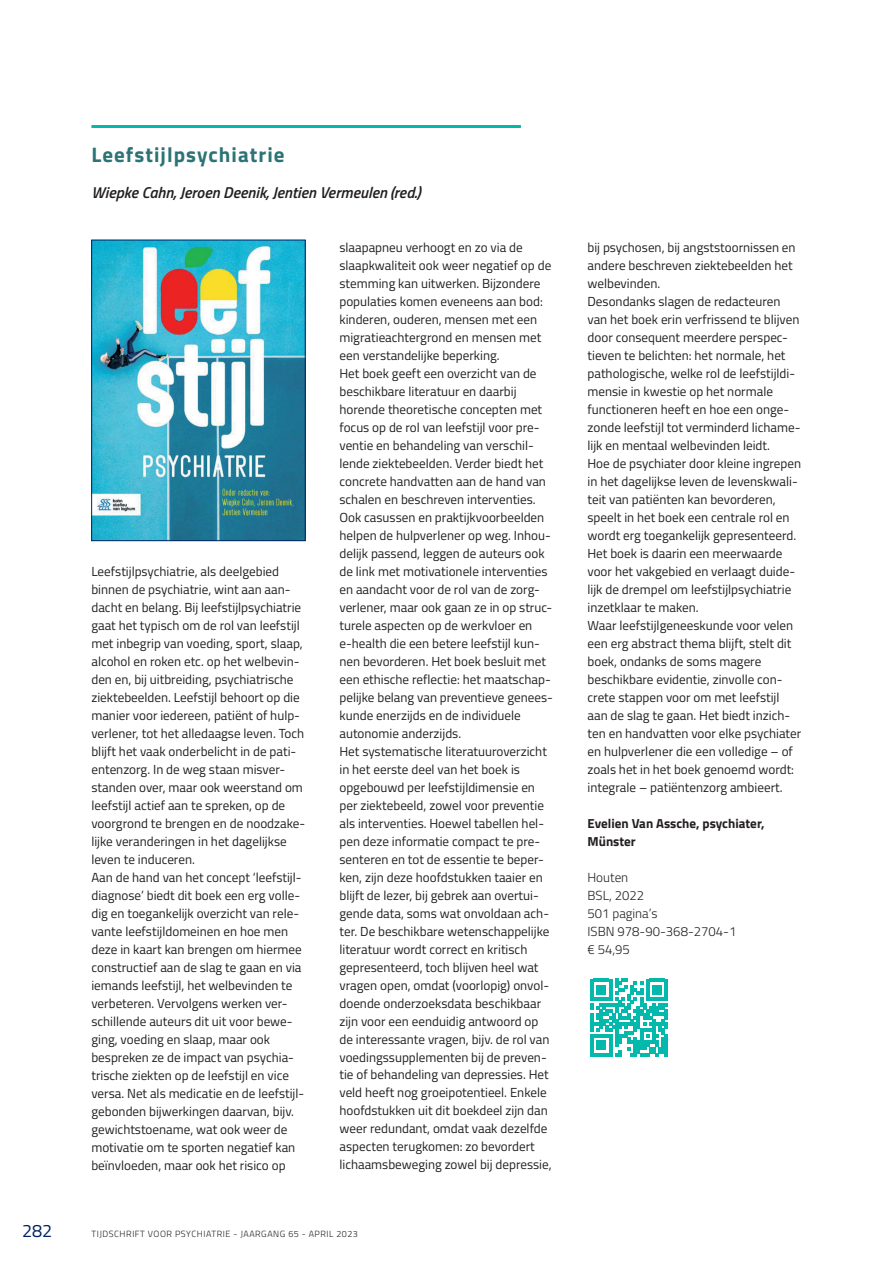
<style>
.page{position:relative;width:893px;height:1263px;background:#fff}
.page>*{position:absolute;margin:0;border:0;box-sizing:border-box;transform-origin:0 0}
.t1{font:700 21px "Titillium Web";letter-spacing:.05em;color:#2b7375}
.t2{font:18px "Titillium Web";color:#002361}
.t3{font:italic 600 15.75px "Titillium Web";color:#231f20}
.t4{font:13.2px/18px "Titillium Web";color:#231f20}
.t5{font:300 13.2px/18px "Titillium Web";color:#231f20}
.t6{font:700 13.2px/18px "Titillium Web";color:#231f20}
.t7{font:300 9px "Titillium Web";letter-spacing:.06em;color:#231f20}
</style>
<div class="page">
<svg style="left:590px;top:979px;width:78px;height:77px"></svg>
<hr style="left:91px;top:125px;width:430px;height:3px;background:#03b9ac">
<img style="left:93px;top:242px;width:210px;height:297px">
<div style="left:91px;top:240px;width:214px;height:301px;border:1px solid #002361"></div>
<h1 class="t1" style="left:91px;top:139px;width:195px">Leefstijlpsychiatrie</h1>
<p class="t3" style="left:91px;top:180px;width:331px">Wiepke Cahn, Jeroen Deenik, Jentien Vermeulen (red.)</p>
<p class="t4" style="left:91px;top:562px;width:215px">Leefstijlpsychiatrie, als deelgebied binnen de psychiatrie, wint aan aan&shy;dacht en belang. Bij leefstijlpsychiatrie gaat het typisch om de rol van leefstijl met inbegrip van voeding, sport, slaap, alcohol en roken etc. op het welbevin&shy;den en, bij uitbreiding, psychiatrische ziektebeelden. Leefstijl behoort op die manier voor iedereen, patiënt of hulp&shy;verlener, tot het alledaagse leven. Toch blijft het vaak onderbelicht in de pati&shy;ëntenzorg. In de weg staan misver&shy;standen over, maar ook weerstand om leefstijl actief aan te spreken, op de voorgrond te brengen en de noodzake&shy;lijke veranderingen in het dagelijkse leven te induceren.<br>Aan de hand van het concept ‘leefstijl&shy;diagnose’ biedt dit boek een erg volle&shy;dig en toegankelijk overzicht van rele&shy;vante leefstijldomeinen en hoe men deze in kaart kan brengen om hiermee constructief aan de slag te gaan en via iemands leefstijl, het welbevinden te verbeteren. Vervolgens werken ver&shy;schillende auteurs dit uit voor bewe&shy;ging, voeding en slaap, maar ook bespreken ze de impact van psychia&shy;trische ziekten op de leefstijl en vice versa. Net als medicatie en de leefstijl&shy;gebonden bijwerkingen daarvan, bijv. gewichtstoename, wat ook weer de motivatie om te sporten negatief kan beïnvloeden, maar ook het risico op</p>
<p class="t4" style="left:339px;top:237px;width:215px">slaapapneu verhoogt en zo via de slaapkwaliteit ook weer negatief op de stemming kan uitwerken. Bijzondere populaties komen eveneens aan bod: kinderen, ouderen, mensen met een migratieachtergrond en mensen met een verstandelijke beperking.<br>Het boek geeft een overzicht van de beschikbare literatuur en daarbij horende theoretische concepten met focus op de rol van leefstijl voor pre&shy;ventie en behandeling van verschil&shy;lende ziektebeelden. Verder biedt het concrete handvatten aan de hand van schalen en beschreven interventies.<br>Ook casussen en praktijkvoorbeelden helpen de hulpverlener op weg. Inhou&shy;delijk passend, leggen de auteurs ook de link met motivationele interventies en aandacht voor de rol van de zorg&shy;verlener, maar ook gaan ze in op struc&shy;turele aspecten op de werkvloer en e-health die een betere leefstijl kun&shy;nen bevorderen. Het boek besluit met een ethische reflectie: het maatschap&shy;pelijke belang van preventieve genees&shy;kunde enerzijds en de individuele autonomie anderzijds.<br>Het systematische literatuuroverzicht in het eerste deel van het boek is opgebouwd per leefstijldimensie en per ziektebeeld, zowel voor preventie als interventies. Hoewel tabellen hel&shy;pen deze informatie compact te pre&shy;senteren en tot de essentie te beper&shy;ken, zijn deze hoofdstukken taaier en blijft de lezer, bij gebrek aan overtui&shy;gende data, soms wat onvoldaan ach&shy;ter. De beschikbare wetenschappelijke literatuur wordt correct en kritisch gepresenteerd, toch blijven heel wat vragen open, omdat (voorlopig) onvol&shy;doende onderzoeksdata beschikbaar zijn voor een eenduidig antwoord op de interessante vragen, bijv. de rol van voedingssupplementen bij de preven&shy;tie of behandeling van depressies. Het veld heeft nog groeipotentieel. Enkele hoofdstukken uit dit boekdeel zijn dan weer redundant, omdat vaak dezelfde aspecten terugkomen: zo bevordert lichaamsbeweging zowel bij depressie,</p>
<h2 class="t2" style="left:22px;top:1218px;width:32px">282</h2>
<p class="t7" style="left:91px;top:1228px;width:268px">TIJDSCHRIFT VOOR PSYCHIATRIE - JAARGANG 65 - APRIL 2023</p>
<p class="t4" style="left:587px;top:238px;width:215px">bij psychosen, bij angststoornissen en andere beschreven ziektebeelden het welbevinden.<br>Desondanks slagen de redacteuren van het boek erin verfrissend te blijven door consequent meerdere perspec&shy;tieven te belichten: het normale, het pathologische, welke rol de leefstijldi&shy;mensie in kwestie op het normale functioneren heeft en hoe een onge&shy;zonde leefstijl tot verminderd lichame&shy;lijk en mentaal welbevinden leidt.<br>Hoe de psychiater door kleine ingrepen in het dagelijkse leven de levenskwali&shy;teit van patiënten kan bevorderen, speelt in het boek een centrale rol en wordt erg toegankelijk gepresenteerd.<br>Het boek is daarin een meerwaarde voor het vakgebied en verlaagt duide&shy;lijk de drempel om leefstijlpsychiatrie inzetklaar te maken.<br>Waar leefstijlgeneeskunde voor velen een erg abstract thema blijft, stelt dit boek, ondanks de soms magere beschikbare evidentie, zinvolle con&shy;crete stappen voor om met leefstijl aan de slag te gaan. Het biedt inzich&shy;ten en handvatten voor elke psychiater en hulpverlener die een volledige – of zoals het in het boek genoemd wordt: integrale – patiëntenzorg ambieert.</p>
<p class="t6" style="left:587px;top:813px;width:179px">Evelien Van Assche, psychiater,<br>Münster</p>
<p class="t5" style="left:587px;top:867px;width:150px">Houten<br>BSL, 2022<br>501 pagina’s<br>ISBN 978-90-368-2704-1 € 54,95</p>
</div>
